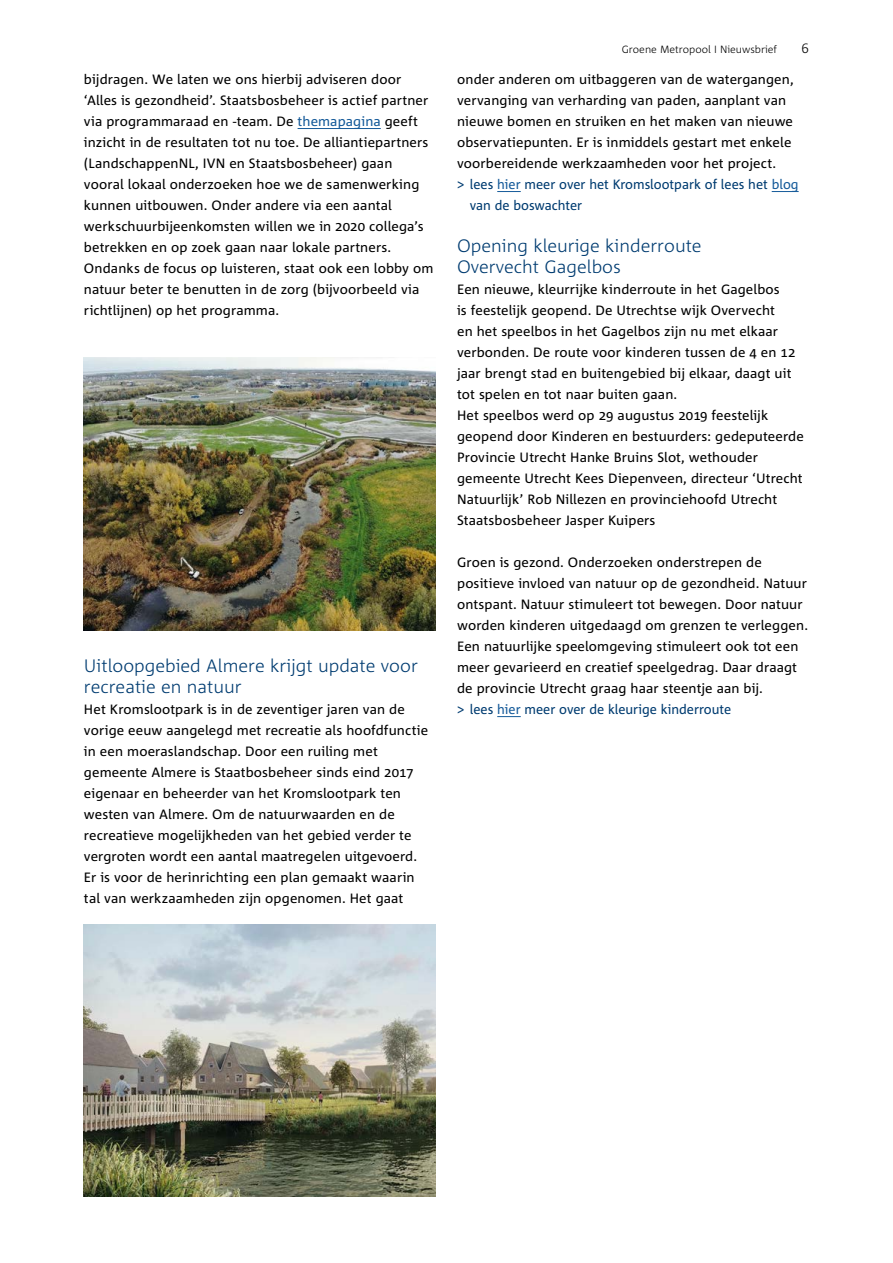
<style>
.page{position:relative;width:893px;height:1263px;background:#fff}
.page>*{position:absolute;margin:0;border:0;box-sizing:border-box;transform-origin:0 0}
.t1{font:18px/21px "Agrofont Mager";color:#003c71}
.t2{font:13.5px/21px "Agro Sans";letter-spacing:.01em;color:#000}
.t3{font:13.5px "Agro Sans";color:#003c71;scale:.96 1}
.t4{font:300 13.5px "Agro Sans";color:#000}
.t5{font:300 10.5px "Agro Sans";color:#000}
.s1{color:#165b9a}
.s2{color:#003c71}
</style>
<div class="page">
<hr style="left:298px;top:128px;width:83px;height:1px;background:#165b9a">
<svg style="left:497px;top:191px;width:24px;height:1px"></svg>
<svg style="left:772px;top:191px;width:27px;height:1px"></svg>
<svg style="left:497px;top:716px;width:24px;height:1px"></svg>
<img style="left:84px;top:924px;width:352px;height:273px">
<img style="left:84px;top:357px;width:352px;height:273px">
<p class="t2" style="left:84px;top:69px;width:351px">bijdragen. We laten we ons hierbij adviseren door ‘Alles is gezondheid’. Staatsbosbeheer is actief partner via programmaraad en -team. De <span class="s1">themapagina</span> geeft inzicht in de resultaten tot nu toe. De alliantiepartners (LandschappenNL, IVN en Staatsbosbeheer) gaan vooral lokaal onderzoeken hoe we de samenwerking kunnen uitbouwen. Onder andere via een aantal werkschuurbijeenkomsten willen we in 2020 collega’s betrekken en op zoek gaan naar lokale partners.<br>Ondanks de focus op luisteren, staat ook een lobby om natuur beter te benutten in de zorg (bijvoorbeeld via richtlijnen) op het programma.</p>
<h1 class="t1" style="left:84px;top:656px;width:335px">Uitloopgebied Almere krijgt update voor recreatie en natuur</h1>
<p class="t2" style="left:84px;top:699px;width:346px">Het Kromslootpark is in de zeventiger jaren van de vorige eeuw aangelegd met recreatie als hoofdfunctie in een moeraslandschap. Door een ruiling met gemeente Almere is Staatbosbeheer sinds eind 2017 eigenaar en beheerder van het Kromslootpark ten westen van Almere. Om de natuurwaarden en de recreatieve mogelijkheden van het gebied verder te vergroten wordt een aantal maatregelen uitgevoerd.<br>Er is voor de herinrichting een plan gemaakt waarin tal van werkzaamheden zijn opgenomen. Het gaat</p>
<p class="t5" style="left:622px;top:44px;width:157px">Groene Metropool I Nieuwsbrief</p>
<p class="t4" style="left:802px;top:41px;width:9px">6</p>
<p class="t2" style="left:457px;top:69px;width:338px">onder anderen om uitbaggeren van de watergangen,</p>
<p class="t2" style="left:457px;top:90px;width:331px">vervanging van verharding van paden, aanplant van</p>
<p class="t2" style="left:457px;top:111px;width:337px">nieuwe bomen en struiken en het maken van nieuwe</p>
<p class="t2" style="left:457px;top:132px;width:336px">observatiepunten. Er is inmiddels gestart met enkele</p>
<p class="t2" style="left:457px;top:153px;width:320px">voorbereidende werkzaamheden voor het project.</p>
<p class="t3" style="left:457px;top:177px;width:357px">&gt; lees <span class="s1">hier</span> meer over het Kromslootpark of lees het <span class="s1">blog</span></p>
<p class="t3" style="left:470px;top:198px;width:118px">van de boswachter</p>
<h1 class="t1" style="left:457px;top:236px;width:246px">Opening kleurige kinderroute<br>Overvecht Gagelbos</h1>
<p class="t2" style="left:457px;top:279px;width:348px">Een nieuwe, kleurrijke kinderroute in het Gagelbos<br>is feestelijk geopend. De Utrechtse wijk Overvecht<br>en het speelbos in het Gagelbos zijn nu met elkaar verbonden. De route voor kinderen tussen de 4 en 12 jaar brengt stad en buitengebied bij elkaar, daagt uit tot spelen en tot naar buiten gaan.<br>Het speelbos werd op 29 augustus 2019 feestelijk geopend door Kinderen en bestuurders: gedeputeerde Provincie Utrecht Hanke Bruins Slot, wethouder gemeente Utrecht Kees Diepenveen, directeur ‘Utrecht Natuurlijk’ Rob Nillezen en provinciehoofd Utrecht Staatsbosbeheer Jasper Kuipers</p>
<p class="t2" style="left:457px;top:552px;width:352px">Groen is gezond. Onderzoeken onderstrepen de positieve invloed van natuur op de gezondheid. Natuur ontspant. Natuur stimuleert tot bewegen. Door natuur worden kinderen uitgedaagd om grenzen te verleggen.<br>Een natuurlijke speelomgeving stimuleert ook tot een meer gevarieerd en creatief speelgedrag. Daar draagt de provincie Utrecht graag haar steentje aan bij.<br><span class="s2">&gt; lees</span> <span class="s1">hier</span> <span class="s2">meer over de kleurige kinderroute</span></p>
</div>
